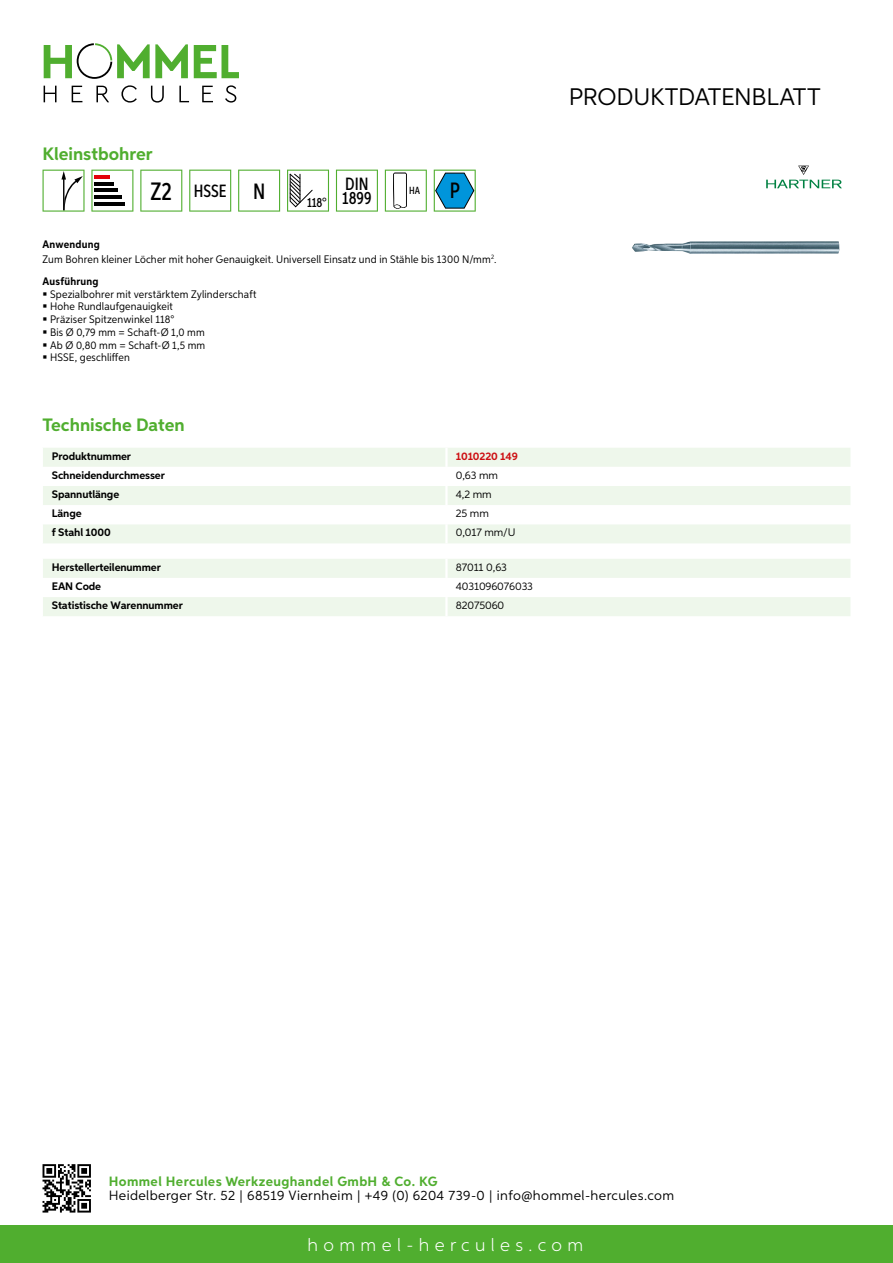
<style>
.page{position:relative;width:893px;height:1263px;background:#fff}
.page>*{position:absolute;margin:0;border:0;box-sizing:border-box;transform-origin:0 0}
.t1{font:24px "Aspira";letter-spacing:-.01em;color:#000}
.t2{font:500 22.2px "Aspira XX Nar";color:#000}
.t3{font:700 18px "Aspira";color:#50ae2f}
.t4{font:300 18px "Aspira";letter-spacing:.3em;color:#fff}
.t5{font:500 17.85px/14.9px "Aspira XX Nar";color:#000}
.t6{font:13.5px "Aspira";letter-spacing:.03em;color:#000}
.t7{font:700 13.5px "Aspira";letter-spacing:.03em;color:#50ae2f}
.t8{font:500 13.35px "Aspira XX Nar";color:#000}
.t9{font:10.95px/12.8px "Aspira Nar";letter-spacing:.015em;color:#000}
.t10{font:700 10.95px "Aspira";letter-spacing:-.01em;color:#000}
.t11{font:10.95px "Aspira";letter-spacing:-.01em;color:#000}
.t12{font:700 10.95px "Aspira";letter-spacing:-.01em;color:#cd1013}
.t13{font:700 10.95px "Aspira Nar";letter-spacing:.02em;color:#000}
.t14{font:500 10.35px "Aspira XX Nar";color:#000}
.s1{font-size:25.2px}
.s2{font-size:22.2px}
.s3{font-weight:700}
</style>
<div class="page">
<div style="left:0;top:1226px;width:893px;height:37px;background:#50ae2f"></div>
<svg style="left:43px;top:1164px;width:48px;height:48px"></svg>
<svg style="left:194px;top:45px;width:45px;height:33px"></svg>
<svg style="left:44px;top:43px;width:144px;height:36px"></svg>
<svg style="left:44px;top:86px;width:13px;height:16px"></svg>
<svg style="left:72px;top:86px;width:10px;height:16px"></svg>
<svg style="left:96px;top:86px;width:13px;height:16px"></svg>
<svg style="left:121px;top:85px;width:16px;height:18px"></svg>
<svg style="left:151px;top:86px;width:13px;height:17px"></svg>
<svg style="left:179px;top:86px;width:10px;height:16px"></svg>
<svg style="left:202px;top:86px;width:11px;height:16px"></svg>
<svg style="left:225px;top:85px;width:11px;height:18px"></svg>
<div style="left:43px;top:448px;width:807px;height:95px;background:#eef7eb"></div>
<svg style="left:43px;top:467px;width:807px;height:57px"></svg>
<hr style="left:445px;top:448px;width:3px;height:19px;background:#fff">
<hr style="left:445px;top:467px;width:3px;height:19px;background:#fff">
<hr style="left:445px;top:486px;width:3px;height:19px;background:#fff">
<hr style="left:445px;top:505px;width:3px;height:19px;background:#fff">
<hr style="left:445px;top:524px;width:3px;height:19px;background:#fff">
<svg style="left:43px;top:559px;width:807px;height:57px"></svg>
<hr style="left:445px;top:597px;width:3px;height:19px;background:#fff">
<svg style="left:43px;top:170px;width:42px;height:42px"></svg>
<svg style="left:91px;top:170px;width:42px;height:42px"></svg>
<hr style="left:94px;top:176px;width:16px;height:3px;background:#e3000b">
<hr style="left:94px;top:182px;width:20px;height:4px;background:#000">
<hr style="left:94px;top:189px;width:24px;height:3px;background:#000">
<hr style="left:94px;top:196px;width:27px;height:3px;background:#000">
<hr style="left:94px;top:202px;width:31px;height:4px;background:#000">
<svg style="left:140px;top:170px;width:42px;height:42px"></svg>
<svg style="left:189px;top:170px;width:42px;height:42px"></svg>
<svg style="left:238px;top:170px;width:42px;height:42px"></svg>
<svg style="left:287px;top:170px;width:42px;height:42px"></svg>
<svg style="left:336px;top:170px;width:42px;height:42px"></svg>
<svg style="left:385px;top:170px;width:42px;height:42px"></svg>
<svg style="left:434px;top:170px;width:42px;height:42px"></svg>
<img style="left:632px;top:241px;width:208px;height:13px">
<svg style="left:766px;top:166px;width:76px;height:22px"></svg>
<h3 class="t3" style="left:43px;top:142px;width:112px">Kleinstbohrer</h3>
<h3 class="t5" style="left:151px;top:183px;width:116px"><span class="s1">Z2</span> HSSE <span class="s2">N</span></h3>
<p class="t8" style="left:307px;top:195px;width:21px">118°</p>
<h3 class="t5" style="left:342px;top:176px;width:31px">DIN<br>1899</h3>
<p class="t14" style="left:409px;top:185px;width:12px">HA</p>
<h2 class="t2" style="left:450px;top:177px;width:12px">P</h2>
<p class="t9" style="left:43px;top:236px;width:456px;line-height:15.1px"><span class="s3">Anwendung<br></span>Zum Bohren kleiner Löcher mit hoher Genauigkeit. Universell Einsatz und in Stähle bis 1300 N/mm<sup>2</sup>.</p>
<p class="t13" style="left:43px;top:274px;width:58px">Ausführung</p>
<p class="t9" style="left:50px;top:287px;width:208px">Spezialbohrer mit verstärktem Zylinderschaft<br>Hohe Rundlaufgenauigkeit<br>Präziser Spitzenwinkel 118°<br>Bis Ø 0,79 mm = Schaft-Ø 1,0 mm<br>Ab Ø 0,80 mm = Schaft-Ø 1,5 mm<br>HSSE, geschliffen</p>
<h3 class="t3" style="left:43px;top:413px;width:144px">Technische Daten</h3>
<p class="t10" style="left:52px;top:449px;width:81px">Produktnummer</p>
<p class="t12" style="left:456px;top:449px;width:64px">1010220 149</p>
<p class="t10" style="left:52px;top:468px;width:115px">Schneidendurchmesser</p>
<p class="t11" style="left:456px;top:468px;width:44px">0,63 mm</p>
<p class="t10" style="left:52px;top:487px;width:69px">Spannutlänge</p>
<p class="t11" style="left:456px;top:487px;width:37px">4,2 mm</p>
<p class="t10" style="left:52px;top:506px;width:31px">Länge</p>
<p class="t11" style="left:456px;top:507px;width:35px">25 mm</p>
<p class="t10" style="left:52px;top:526px;width:60px">f Stahl 1000</p>
<p class="t11" style="left:456px;top:526px;width:59px">0,017 mm/U</p>
<p class="t10" style="left:52px;top:560px;width:111px">Herstellerteilenummer</p>
<p class="t11" style="left:456px;top:560px;width:53px">87011 0,63</p>
<p class="t10" style="left:52px;top:579px;width:51px">EAN Code</p>
<p class="t11" style="left:456px;top:579px;width:79px">4031096076033</p>
<p class="t10" style="left:52px;top:598px;width:132px">Statistische Warennummer</p>
<p class="t11" style="left:456px;top:598px;width:50px">82075060</p>
<h1 class="t1" style="left:569px;top:82px;width:253px">Produktdatenblatt</h1>
<p class="t7" style="left:109px;top:1172px;width:330px">Hommel Hercules Werkzeughandel GmbH &amp; Co. KG</p>
<p class="t6" style="left:109px;top:1187px;width:567px">Heidelberger Str. 52 | 68519 Viernheim | +49 (0) 6204 739-0 | info@hommel-hercules.com</p>
<h3 class="t4" style="left:307px;top:1234px;width:277px">hommel-hercules.com</h3>
</div>
